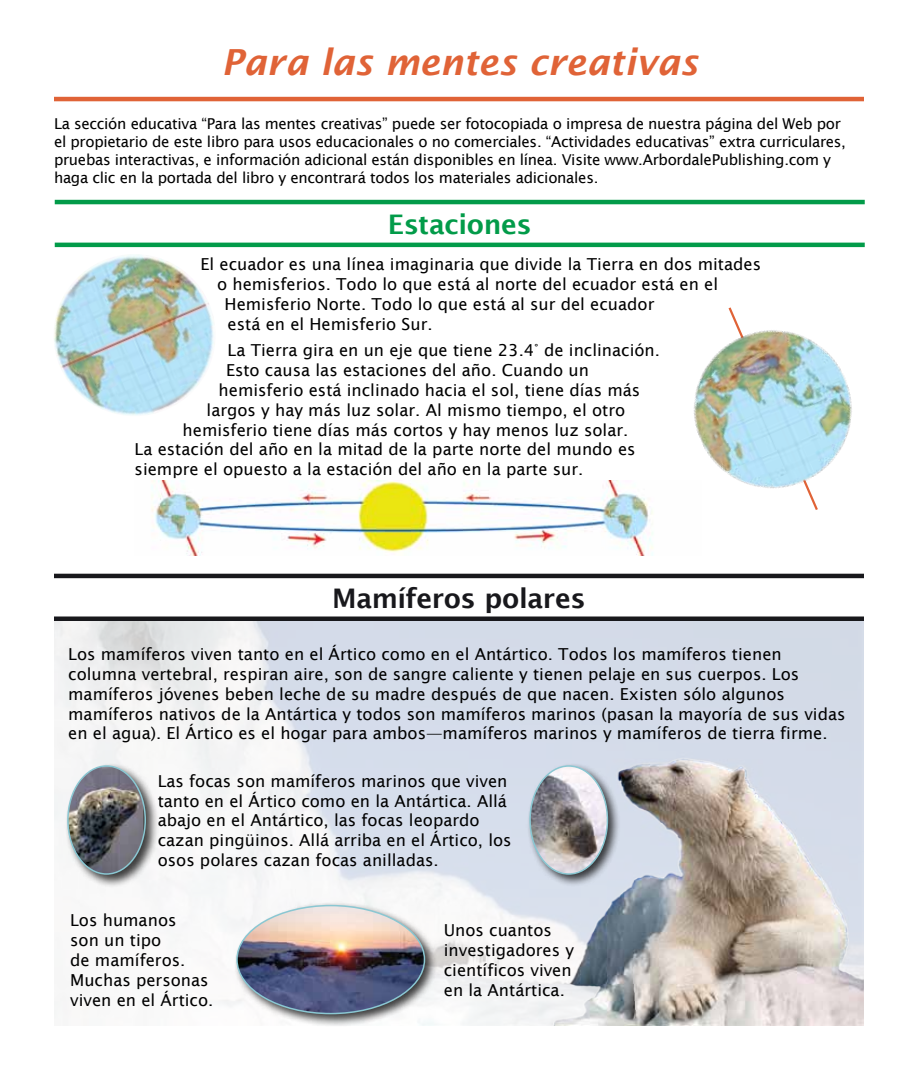
<style>
.page{position:relative;width:918px;height:1080px;background:#fff}
.page>*{position:absolute;margin:0;border:0;box-sizing:border-box;transform-origin:0 0}
.t1{font:italic 600 36px "Lucida Sans";color:#e06337}
.t2{font:600 27px "Lucida Sans";letter-spacing:-.015em;color:#18181c}
.t3{font:600 27px "Lucida Sans";letter-spacing:-.015em;color:#029b49}
.t4{font:16.5px/19.8px "Lucida Sans";color:#000}
.t5{font:15px/18px "Lucida Sans";letter-spacing:-.02em;color:#000}
</style>
<div class="page">
<img style="left:54px;top:621px;width:810px;height:405px">
<img style="left:693px;top:307px;width:159px;height:203px">
<img style="left:54px;top:255px;width:160px;height:161px">
<div style="left:526px;top:762px;width:95px;height:126px;background:#000;opacity:.75"></div>
<img style="left:530px;top:766px;width:77px;height:108px">
<div style="left:529px;top:765px;width:79px;height:110px;border:2px solid #8ac7d2;border-radius:50%"></div>
<div style="left:233px;top:901px;width:205px;height:126px;background:#000;opacity:.75"></div>
<img style="left:237px;top:906px;width:187px;height:108px">
<img style="left:151px;top:480px;width:551px;height:76px">
<div style="left:64px;top:763px;width:95px;height:125px;background:#000;opacity:.75"></div>
<img style="left:68px;top:766px;width:75px;height:108px">
<div style="left:67px;top:765px;width:79px;height:110px;border:2px solid #8ac7d2;border-radius:50%"></div>
<hr style="left:54px;top:97px;width:810px;height:4px;background:#e06337">
<hr style="left:55px;top:243px;width:810px;height:4px;background:#029b49">
<hr style="left:55px;top:200px;width:810px;height:4px;background:#029b49">
<div style="left:54px;top:616px;width:810px;height:5px;background:#18181c"></div>
<hr style="left:54px;top:574px;width:810px;height:4px;background:#18181c">
<h1 class="t1" style="left:221px;top:41px;width:478px">Para las mentes creativas</h1>
<p class="t5" style="left:54px;top:115px;width:794px">La sección educativa “Para las mentes creativas” puede ser fotocopiada o impresa de nuestra página del Web por el propietario de este libro para usos educacionales o no comerciales. “Actividades educativas” extra curriculares, pruebas interactivas, e información adicional están disponibles en línea. Visite www.ArbordalePublishing.com y haga clic en la portada del libro y encontrará todos los materiales adicionales.</p>
<h2 class="t3" style="left:388px;top:209px;width:145px">Estaciones</h2>
<p class="t4" style="left:201px;top:255px;width:562px">El ecuador es una línea imaginaria que divide la Tierra en dos mitades</p>
<p class="t4" style="left:217px;top:274px;width:503px">o hemisferios. Todo lo que está al norte del ecuador está en el</p>
<p class="t4" style="left:225px;top:294px;width:431px">Hemisferio Norte. Todo lo que está al sur del ecuador</p>
<p class="t4" style="left:228px;top:314px;width:207px">está en el Hemisferio Sur.</p>
<p class="t4" style="left:228px;top:341px;width:434px">La Tierra gira en un eje que tiene 23.4° de inclinación.</p>
<p class="t4" style="left:226px;top:360px;width:364px">Esto causa las estaciones del año. Cuando un</p>
<p class="t4" style="left:219px;top:380px;width:423px">hemisferio está inclinado hacia el sol, tiene días más</p>
<p class="t4" style="left:207px;top:400px;width:420px">largos y hay más luz solar. Al mismo tiempo, el otro</p>
<p class="t4" style="left:183px;top:420px;width:447px">hemisferio tiene días más cortos y hay menos luz solar.</p>
<p class="t4" style="left:135px;top:440px;width:503px">La estación del año en la mitad de la parte norte del mundo es</p>
<p class="t4" style="left:135px;top:459px;width:450px">siempre el opuesto a la estación del año en la parte sur.</p>
<h2 class="t2" style="left:332px;top:583px;width:255px">Mamíferos polares</h2>
<p class="t4" style="left:68px;top:644px;width:779px">Los mamíferos viven tanto en el Ártico como en el Antártico. Todos los mamíferos tienen columna vertebral, respiran aire, son de sangre caliente y tienen pelaje en sus cuerpos. Los mamíferos jóvenes beben leche de su madre después de que nacen. Existen sólo algunos mamíferos nativos de la Antártica y todos son mamíferos marinos (pasan la mayoría de sus vidas en el agua). El Ártico es el hogar para ambos—mamíferos marinos y mamíferos de tierra firme.</p>
<p class="t4" style="left:158px;top:771px;width:356px">Las focas son mamíferos marinos que viven tanto en el Ártico como en la Antártica. Allá abajo en el Antártico, las focas leopardo cazan pingüinos. Allá arriba en el Ártico, los osos polares cazan focas anilladas.</p>
<p class="t4" style="left:70px;top:911px;width:145px">Los humanos<br>son un tipo<br>de mamíferos.<br>Muchas personas viven en el Ártico.</p>
<p class="t4" style="left:444px;top:920px;width:132px">Unos cuantos investigadores y científicos viven en la Antártica.</p>
</div>
